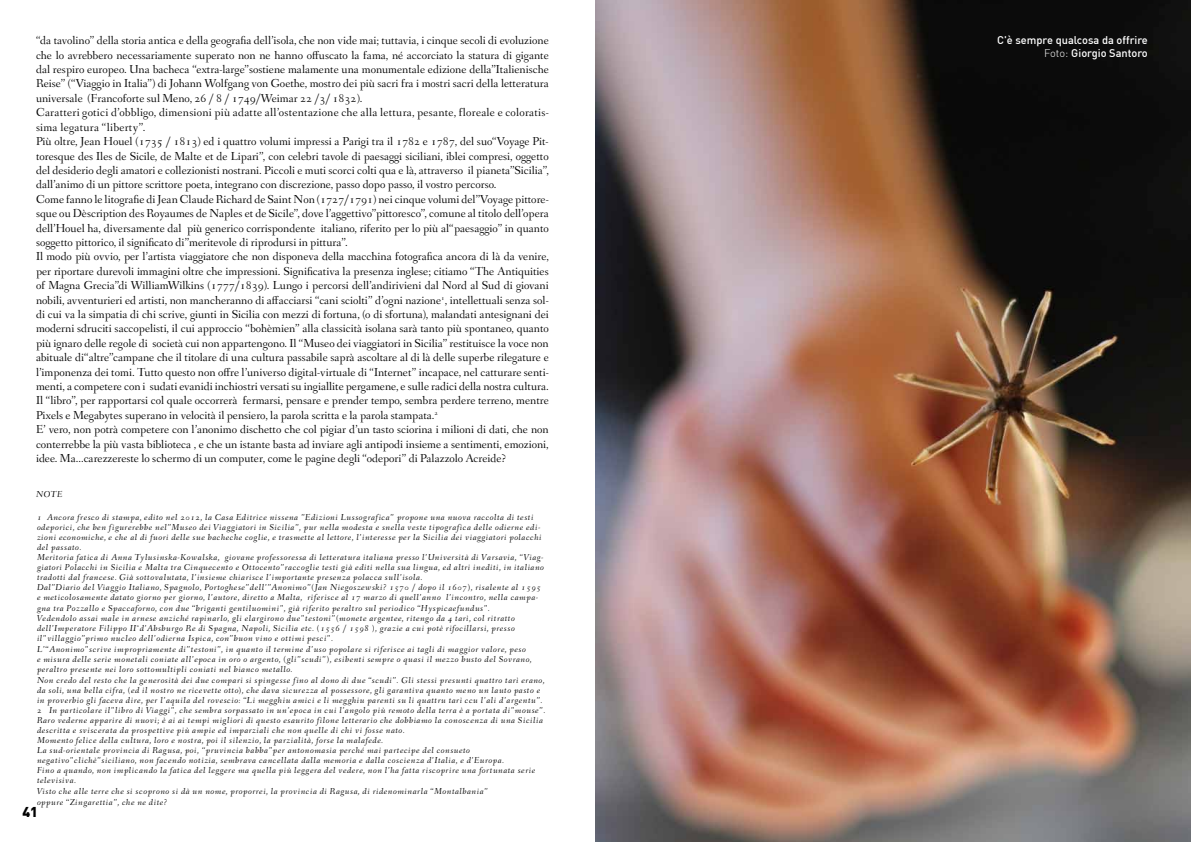
<style>
.page{position:relative;width:1191px;height:842px;background:#fff}
.page>*{position:absolute;margin:0;border:0;box-sizing:border-box;transform-origin:0 0}
.t1{font:900 14px "DIN Pro";color:#000}
.t2{font:12px/14.4px "Fanwood";color:#000}
.t3{font:500 11px/13.2px "DIN Pro";color:#fff;text-align:right}
.t4{font:italic 9px/10.2px "Fanwood";letter-spacing:.06em;color:#000}
.s1{font-style:normal}
.s2{font-weight:300}
</style>
<div class="page">
<img style="left:595px;top:0;width:596px;height:842px">
<p class="t2" style="left:36px;top:34px;width:514px">“da tavolino” della storia antica e della geografia dell’isola, che non vide mai; tuttavia, i cinque secoli di evoluzione che lo avrebbero necessariamente superato non ne hanno offuscato la fama, né accorciato la statura di gigante dal respiro europeo. Una bacheca “extra-large”sostiene malamente una monumentale edizione della”Italienische Reise” (“Viaggio in Italia”) di Johann Wolfgang von Goethe, mostro dei più sacri fra i mostri sacri della letteratura universale (Francoforte sul Meno, 26 / 8 / 1749/Weimar 22 /3/ 1832).<br>Caratteri gotici d’obbligo, dimensioni più adatte all’ostentazione che alla lettura, pesante, floreale e coloratis&shy;sima legatura “liberty”.<br>Più oltre, Jean Houel (1735 / 1813) ed i quattro volumi impressi a Parigi tra il 1782 e 1787, del suo“Voyage Pit&shy;toresque des Iles de Sicile, de Malte et de Lipari”, con celebri tavole di paesaggi siciliani, iblei compresi, oggetto del desiderio degli amatori e collezionisti nostrani. Piccoli e muti scorci colti qua e là, attraverso il pianeta”Sicilia”, dall’animo di un pittore scrittore poeta, integrano con discrezione, passo dopo passo, il vostro percorso.<br>Come fanno le litografie di Jean Claude Richard de Saint Non (1727/1791) nei cinque volumi del”Voyage pittore&shy;sque ou Dèscription des Royaumes de Naples et de Sicile”, dove l’aggettivo”pittoresco”, comune al titolo dell’opera dell’Houel ha, diversamente dal più generico corrispondente italiano, riferito per lo più al“paesaggio” in quanto soggetto pittorico, il significato di”meritevole di riprodursi in pittura”.<br>Il modo più ovvio, per l’artista viaggiatore che non disponeva della macchina fotografica ancora di là da venire, per riportare durevoli immagini oltre che impressioni. Significativa la presenza inglese; citiamo “The Antiquities of Magna Grecia”di WilliamWilkins (1777/1839). Lungo i percorsi dell’andirivieni dal Nord al Sud di giovani nobili, avventurieri ed artisti, non mancheranno di affacciarsi “cani sciolti” d’ogni nazione<sup>1</sup>, intellettuali senza sol&shy;di cui va la simpatia di chi scrive, giunti in Sicilia con mezzi di fortuna, (o di sfortuna), malandati antesignani dei moderni sdruciti saccopelisti, il cui approccio “bohèmien” alla classicità isolana sarà tanto più spontaneo, quanto più ignaro delle regole di società cui non appartengono. Il “Museo dei viaggiatori in Sicilia” restituisce la voce non abituale di“altre”campane che il titolare di una cultura passabile saprà ascoltare al di là delle superbe rilegature e l’imponenza dei tomi. Tutto questo non offre l’universo digital-virtuale di “Internet” incapace, nel catturare senti&shy;menti, a competere con i sudati evanidi inchiostri versati su ingiallite pergamene, e sulle radici della nostra cultura.<br>Il “libro”, per rapportarsi col quale occorrerà fermarsi, pensare e prender tempo, sembra perdere terreno, mentre Pixels e Megabytes superano in velocità il pensiero, la parola scritta e la parola stampata.<sup>2<br></sup>E’ vero, non potrà competere con l’anonimo dischetto che col pigiar d’un tasto sciorina i milioni di dati, che non conterrebbe la più vasta biblioteca , e che un istante basta ad inviare agli antipodi insieme a sentimenti, emozioni, idee. Ma…carezzereste lo schermo di un computer, come le pagine degli “odepori” di Palazzolo Acreide?</p>
<p class="t4" style="left:36px;top:490px;width:28px">NOTE</p>
<p class="t4" style="left:37px;top:513px;width:510px">1 Ancora fresco di stampa, edito nel 2012, la Casa Editrice nissena ”Edizioni Lussografica” propone una nuova raccolta di testi odeporici, che ben figurerebbe nel”Museo dei Viaggiatori in Sicilia”, pur nella modesta e snella veste tipografica delle odierne edi&shy;zioni economiche, e che al di fuori delle sue bacheche coglie, e trasmette al lettore, l’interesse per la Sicilia dei viaggiatori polacchi del passato.<br>Meritoria fatica di Anna Tylusinska-Kowalska, giovane professoressa di letteratura italiana presso l’Università di Varsavia, “Viag&shy;giatori Polacchi in Sicilia e Malta tra Cinquecento e Ottocento”raccoglie testi già editi nella sua lingua, ed altri inediti, in italiano tradotti dal francese. Già sottovalutata, l’insieme chiarisce l’importante presenza polacca sull’isola.<br>Dal”Diario del Viaggio Italiano, Spagnolo, Portoghese”dell’”Anonimo”(Jan Niegoszewski? 1570 / dopo il 1607), risalente al 1595 e meticolosamente datato giorno per giorno, l’autore, diretto a Malta, riferisce al 17 marzo di quell’anno l’incontro, nella campa&shy;gna tra Pozzallo e Spaccaforno, con due <span class="s1">“</span>briganti gentiluomini”, già riferito peraltro sul periodico <span class="s1">“</span>Hyspicaefundus”.<br>Vedendolo assai male in arnese anziché rapinarlo, gli elargirono due”testoni”(monete argentee, ritengo da 4 tarì, col ritratto dell’Imperatore Filippo II°d’Absburgo Re di Spagna, Napoli, Sicilia etc. (1556 / 1598 ), grazie a cui potè rifocillarsi, presso il”villaggio”primo nucleo dell’odierna Ispica, con”buon vino e ottimi pesci”.<br>L’<span class="s1">“</span>Anonimo”scrive impropriamente di”testoni”, in quanto il termine d’uso popolare si riferisce ai tagli di maggior valore, peso<br>e misura delle serie monetali coniate all’epoca in oro o argento, (gli”scudi”), esibenti sempre o quasi il mezzo busto del Sovrano, peraltro presente nei loro sottomultipli coniati nel bianco metallo.<br>Non credo del resto che la generosità dei due compari si spingesse fino al dono di due <span class="s1">“</span>scudi”. Gli stessi presunti quattro tarì erano, da soli, una bella cifra, (ed il nostro ne ricevette otto), che dava sicurezza al possessore, gli garantiva quanto meno un lauto pasto e in proverbio gli faceva dire, per l’aquila del rovescio: <span class="s1">“</span>Li megghiu amici e li megghiu parenti su li quattru tarì ccu l’ali d’argentu”.<br>2 In particolare il”libro di Viaggi”, che sembra sorpassato in un’epoca in cui l’angolo più remoto della terra è a portata di”mouse”.<br>Raro vederne apparire di nuovi; è ai ai tempi migliori di questo esaurito filone letterario che dobbiamo la conoscenza di una Sicilia descritta e sviscerata da prospettive più ampie ed imparziali che non quelle di chi vi fosse nato.<br>Momento felice della cultura, loro e nostra, poi il silenzio, la parzialità, forse la malafede.<br>La sud-orientale provincia di Ragusa, poi, “pruvincia babba”per antonomasia perché mai partecipe del consueto negativo”clichè”siciliano, non facendo notizia, sembrava cancellata dalla memoria e dalla coscienza d’Italia, e d’Europa.<br>Fino a quando, non implicando la fatica del leggere ma quella più leggera del vedere, non l’ha fatta riscoprire una fortunata serie televisiva.<br>Visto che alle terre che si scoprono si dà un nome, proporrei, la provincia di Ragusa, di ridenominarla <span class="s1">“</span>Montalbania”<br>oppure <span class="s1">“</span>Zingarettia”, che ne dite?</p>
<p class="t1" style="left:22px;top:802px;width:17px">41</p>
<p class="t3" style="left:997px;top:33px;width:152px">C'è sempre qualcosa da offrire<br><span class="s2">Foto:</span> Giorgio Santoro</p>
</div>
